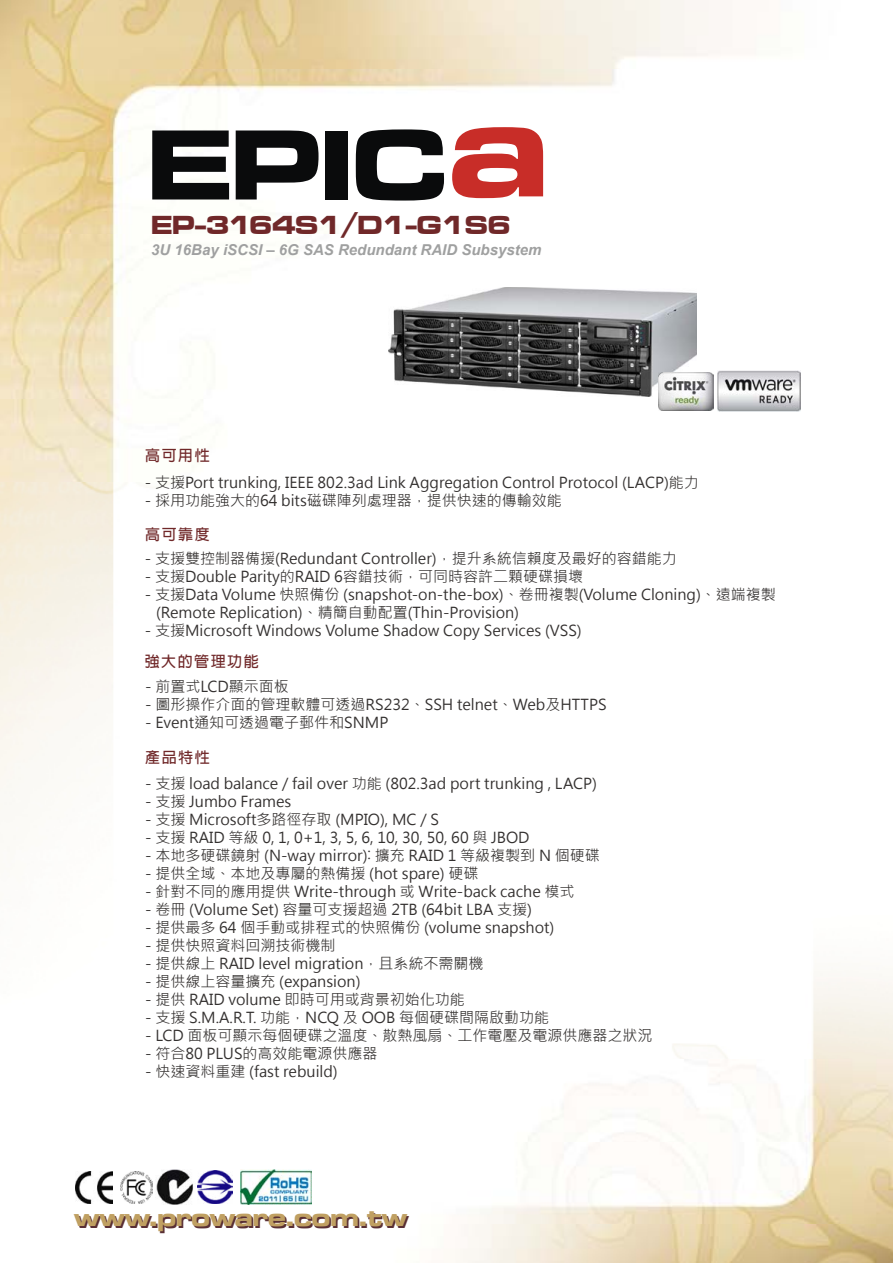
<style>
.page{position:relative;width:893px;height:1263px;background:#fff}
.page>*{position:absolute;margin:0;border:0;box-sizing:border-box;transform-origin:0 0}
.t1{font:142.5px "Microgramma D Bold Exte";color:#c82d28}
.t2{font:103.5px "Microgramma D Bold Exte";color:#0a0b0c}
.t3{font:27px "Microgramma D Bold Exte";color:#702829;scale:.96 1}
.t4{font:25.5px "Microgramma D Bold Exte";color:#592f34}
.t5{font:15px/18px "Microsoft Jheng Hei";color:#33302f}
.t6{font:italic 700 15px "Arial";color:#9fa0a0}
.t7{font:700 15px "Adobe Fan Heiti Std";letter-spacing:.1em;color:#702829}
</style>
<div class="page">
<img style="left:0;top:0;width:893px;height:1263px">
<img style="left:76px;top:1171px;width:37px;height:32px">
<img style="left:121px;top:1171px;width:32px;height:32px">
<img style="left:197px;top:1171px;width:35px;height:33px">
<img style="left:240px;top:1169px;width:71px;height:35px">
<img style="left:156px;top:1169px;width:39px;height:35px">
<img style="left:388px;top:288px;width:308px;height:109px">
<img style="left:717px;top:371px;width:84px;height:40px">
<img style="left:658px;top:372px;width:56px;height:39px">
<h1 class="t1" style="left:449px;top:52px;width:101px">a</h1>
<h2 class="t2" style="left:147px;top:95px;width:301px">EPIC</h2>
<h3 class="t3" style="left:151px;top:206px;width:376px">EP-3164S1/D1-G1S6</h3>
<p class="t6" style="left:151px;top:240px;width:392px">3U 16Bay iSCSI – 6G SAS Redundant RAID Subsystem</p>
<p class="t7" style="left:145px;top:446px;width:66px">高可用性</p>
<p class="t5" style="left:145px;top:473px;width:556px">- 支援Port trunking, IEEE 802.3ad Link Aggregation Control Protocol (LACP)能力</p>
<p class="t5" style="left:145px;top:491px;width:419px">- 採用功能強大的64 bits磁碟陣列處理器，提供快速的傳輸效能</p>
<p class="t7" style="left:145px;top:525px;width:66px">高可靠度</p>
<p class="t5" style="left:145px;top:550px;width:533px">- 支援雙控制器備援(Redundant Controller)，提升系統信賴度及最好的容錯能力</p>
<p class="t5" style="left:145px;top:568px;width:440px">- 支援Double Parity的RAID 6容錯技術，可同時容許二顆硬碟損壞</p>
<p class="t5" style="left:156px;top:586px;width:621px;text-indent:-11px">- 支援Data Volume 快照備份 (snapshot-on-the-box)、卷冊複製(Volume Cloning)、遠端複製(Remote Replication)、精簡自動配置(Thin-Provision)</p>
<p class="t5" style="left:145px;top:622px;width:438px">- 支援Microsoft Windows Volume Shadow Copy Services (VSS)</p>
<p class="t7" style="left:145px;top:652px;width:115px">強大的管理功能</p>
<p class="t5" style="left:145px;top:677px;width:145px">- 前置式LCD顯示面板</p>
<p class="t5" style="left:145px;top:695px;width:463px">- 圖形操作介面的管理軟體可透過RS232、SSH telnet、Web及HTTPS</p>
<p class="t5" style="left:145px;top:713px;width:245px">- Event通知可透過電子郵件和SNMP</p>
<p class="t7" style="left:145px;top:748px;width:66px">產品特性</p>
<p class="t5" style="left:145px;top:774px;width:453px">- 支援 load balance / fail over 功能 (802.3ad port trunking , LACP)</p>
<p class="t5" style="left:145px;top:792px;width:148px">- 支援 Jumbo Frames</p>
<p class="t5" style="left:145px;top:810px;width:295px">- 支援 Microsoft多路徑存取 (MPIO), MC / S</p>
<p class="t5" style="left:145px;top:828px;width:386px">- 支援 RAID 等級 0, 1, 0+1, 3, 5, 6, 10, 30, 50, 60 與 JBOD</p>
<p class="t5" style="left:145px;top:846px;width:456px">- 本地多硬碟鏡射 (N-way mirror): 擴充 RAID 1 等級複製到 N 個硬碟</p>
<p class="t5" style="left:145px;top:864px;width:335px">- 提供全域、本地及專屬的熱備援 (hot spare) 硬碟</p>
<p class="t5" style="left:145px;top:882px;width:431px">- 針對不同的應用提供 Write-through 或 Write-back cache 模式</p>
<p class="t5" style="left:145px;top:900px;width:388px">- 卷冊 (Volume Set) 容量可支援超過 2TB (64bit LBA 支援)</p>
<p class="t5" style="left:145px;top:918px;width:411px">- 提供最多 64 個手動或排程式的快照備份 (volume snapshot)</p>
<p class="t5" style="left:145px;top:936px;width:192px">- 提供快照資料回溯技術機制</p>
<p class="t5" style="left:145px;top:954px;width:340px">- 提供線上 RAID level migration，且系統不需關機</p>
<p class="t5" style="left:145px;top:972px;width:217px">- 提供線上容量擴充 (expansion)</p>
<p class="t5" style="left:145px;top:990px;width:321px">- 提供 RAID volume 即時可用或背景初始化功能</p>
<p class="t5" style="left:145px;top:1008px;width:405px">- 支援 S.M.A.R.T. 功能，NCQ 及 OOB 每個硬碟間隔啟動功能</p>
<p class="t5" style="left:145px;top:1026px;width:509px">- LCD 面板可顯示每個硬碟之溫度、散熱風扇、工作電壓及電源供應器之狀況</p>
<p class="t5" style="left:145px;top:1044px;width:234px">- 符合80 PLUS的高效能電源供應器</p>
<p class="t5" style="left:145px;top:1062px;width:194px">- 快速資料重建 (fast rebuild)</p>
<h3 class="t4" style="left:76px;top:1202px;width:335px">www.proware.com.tw</h3>
</div>
